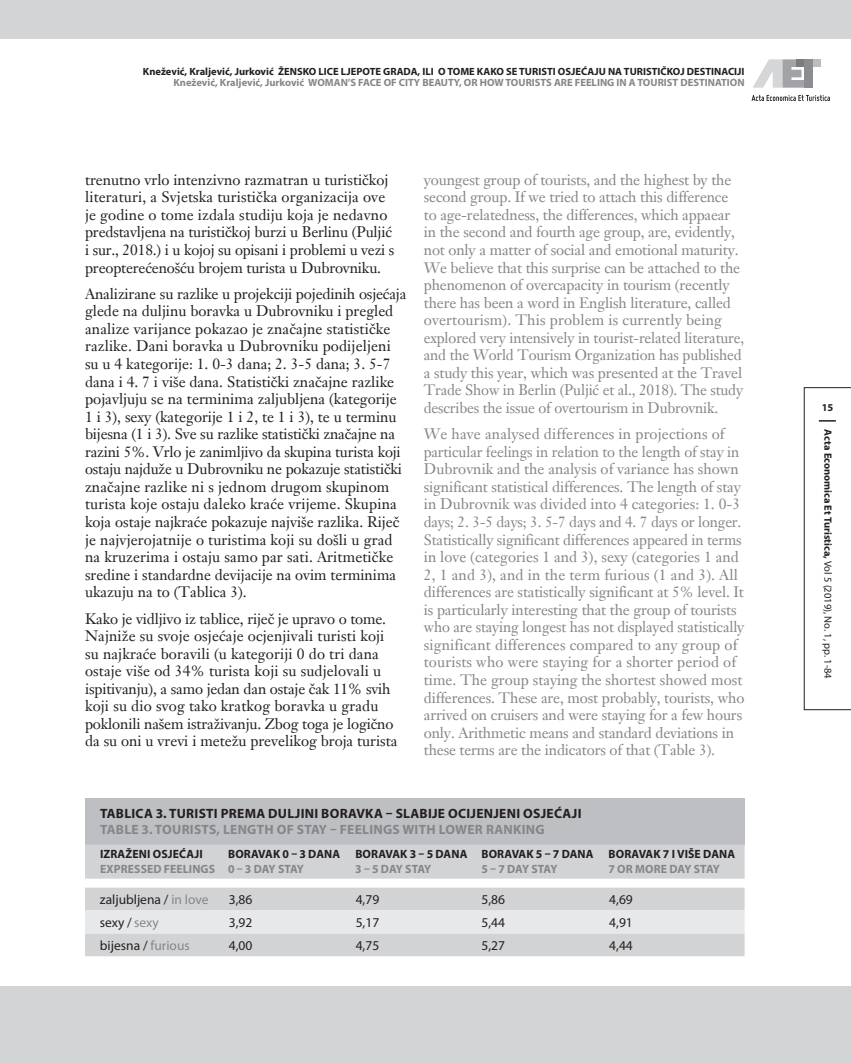
<style>
.page{position:relative;width:851px;height:1063px;background:#fff}
.page>*{position:absolute;margin:0;border:0;box-sizing:border-box;transform-origin:0 0}
.t1{font:15px/17.5px "Janson HR";letter-spacing:-.01em;color:#848689}
.t2{font:15px/17.5px "Janson HR";color:#231f20}
.t3{font:13.5px "Myriad Pro";color:#231f20}
.t4{font:700 13.5px "Myriad Pro";color:#231f20}
.t5{font:700 13.5px "Myriad Pro";color:#848689}
.t6{font:700 12px "Myriad Pro";letter-spacing:.01em;color:#231f20}
.t7{font:700 12px "Myriad Pro";color:#848689}
.t8{font:700 10.5px "Myriad Pro";color:#231f20}
.t9{font:700 10.5px "Myriad Pro";color:#848689}
.s1{font-weight:400}
.s2{color:#848689}
</style>
<div class="page">
<div style="left:0;top:0;width:850px;height:38px;background:#d3d4d6"></div>
<div style="left:0;top:986px;width:850px;height:77px;background:#d3d4d6"></div>
<svg style="left:803px;top:387px;width:47px;height:323px"></svg>
<svg style="left:753px;top:59px;width:50px;height:29px"></svg>
<div style="left:803px;top:59px;width:9px;height:29px;background:#8b8d90"></div>
<div style="left:796px;top:59px;width:7px;height:8px;background:#7a7c7f"></div>
<div style="left:812px;top:59px;width:8px;height:8px;background:#bcbdc0"></div>
<svg style="left:751px;top:95px;width:78px;height:6px"></svg>
<div style="left:85px;top:798px;width:659px;height:47px;background:#bebfc2"></div>
<div style="left:85px;top:845px;width:659px;height:34px;background:#d2d3d5"></div>
<div style="left:85px;top:888px;width:659px;height:68px;background:#d2d3d5"></div>
<div style="left:85px;top:911px;width:659px;height:22px;background:#e7e8e9"></div>
<p class="t8" style="left:143px;top:64px;width:603px">KNEŽEVIĆ, KRALJEVIĆ, JURKOVIĆ ŽENSKO LICE LJEPOTE GRADA, ILI O TOME KAKO SE TURISTI OSJEĆAJU NA TURISTIČKOJ DESTINACIJI</p>
<p class="t9" style="left:173px;top:76px;width:572px">KNEŽEVIĆ, KRALJEVIĆ, JURKOVIĆ WOMAN’S FACE OF CITY BEAUTY, OR HOW TOURISTS ARE FEELING IN A TOURIST DESTINATION</p>
<p class="t2" style="left:85px;top:171px;width:311px">trenutno vrlo intenzivno razmatran u turističkoj literaturi, a Svjetska turistička organizacija ove je godine o tome izdala studiju koja je nedavno predstavljena na turističkoj burzi u Berlinu (Puljić i sur., 2018.) i u kojoj su opisani i problemi u vezi s preopterećenošću brojem turista u Dubrovniku.</p>
<p class="t2" style="left:85px;top:285px;width:323px">Analizirane su razlike u projekciji pojedinih osjećaja glede na duljinu boravka u Dubrovniku i pregled analize varijance pokazao je značajne statističke razlike. Dani boravka u Dubrovniku podijeljeni su u 4 kategorije: 1. 0-3 dana; 2. 3-5 dana; 3. 5-7 dana i 4. 7 i više dana. Statistički značajne razlike pojavljuju se na terminima zaljubljena (kategorije 1 i 3), sexy (kategorije 1 i 2, te 1 i 3), te u terminu bijesna (1 i 3). Sve su razlike statistički značajne na razini 5%. Vrlo je zanimljivo da skupina turista koji ostaju najduže u Dubrovniku ne pokazuje statistički značajne razlike ni s jednom drugom skupinom turista koje ostaju daleko kraće vrijeme. Skupina koja ostaje najkraće pokazuje najviše razlika. Riječ je najvjerojatnije o turistima koji su došli u grad na kruzerima i ostaju samo par sati. Aritmetičke sredine i standardne devijacije na ovim terminima ukazuju na to (Tablica 3).</p>
<p class="t2" style="left:85px;top:609px;width:314px">Kako je vidljivo iz tablice, riječ je upravo o tome.<br>Najniže su svoje osjećaje ocjenjivali turisti koji su najkraće boravili (u kategoriji 0 do tri dana ostaje više od 34% turista koji su sudjelovali u ispitivanju), a samo jedan dan ostaje čak 11% svih koji su dio svog tako kratkog boravka u gradu poklonili našem istraživanju. Zbog toga je logično da su oni u vrevi i metežu prevelikog broja turista</p>
<p class="t1" style="left:424px;top:171px;width:322px">youngest group of tourists, and the highest by the second group. If we tried to attach this difference to age-relatedness, the differences, which appaear in the second and fourth age group, are, evidently, not only a matter of social and emotional maturity.<br>We believe that this surprise can be attached to the phenomenon of overcapacity in tourism (recently there has been a word in English literature, called overtourism). This problem is currently being explored very intensively in tourist-related literature, and the World Tourism Organization has published a study this year, which was presented at the Travel Trade Show in Berlin (Puljić et al., 2018). The study describes the issue of overtourism in Dubrovnik.</p>
<p class="t1" style="left:424px;top:425px;width:322px">We have analysed differences in projections of particular feelings in relation to the length of stay in Dubrovnik and the analysis of variance has shown significant statistical differences. The length of stay in Dubrovnik was divided into 4 categories: 1. 0-3 days; 2. 3-5 days; 3. 5-7 days and 4. 7 days or longer.<br>Statistically significant differences appeared in terms in love (categories 1 and 3), sexy (categories 1 and 2, 1 and 3), and in the term furious (1 and 3). All differences are statistically significant at 5% level. It is particularly interesting that the group of tourists who are staying longest has not displayed statistically significant differences compared to any group of tourists who were staying for a shorter period of time. The group staying the shortest showed most differences. These are, most probably, tourists, who arrived on cruisers and were staying for a few hours only. Arithmetic means and standard deviations in these terms are the indicators of that (Table 3).</p>
<p class="t8" style="left:834px;top:429px;width:251px;rotate:90deg">ACTA ECONOMICA ET TURISTICA, <span class="s1">Vol 5 (2019), No. 1, pp. 1-84</span></p>
<p class="t8" style="left:821px;top:401px;width:13px">15</p>
<p class="t4" style="left:100px;top:805px;width:16px">TABLICA</p>
<p class="t4" style="left:156px;top:805px;width:29px">3. TURISTI</p>
<p class="t4" style="left:221px;top:805px;width:10px">PREMA</p>
<p class="t4" style="left:268px;top:805px;width:8px">DULJINI</p>
<p class="t4" style="left:321px;top:805px;width:10px">BORAVKA</p>
<p class="t4" style="left:386px;top:805px;width:18px">– SLABIJE</p>
<p class="t4" style="left:448px;top:805px;width:9px">OCIJENJENI</p>
<p class="t4" style="left:523px;top:805px;width:9px">OSJE</p>
<p class="t4" style="left:554px;top:805px;width:16px">ĆAJI</p>
<p class="t5" style="left:100px;top:821px;width:16px">TABLE</p>
<p class="t5" style="left:142px;top:821px;width:30px">3. TOURISTS</p>
<p class="t5" style="left:216px;top:821px;width:16px">, LENGTH</p>
<p class="t5" style="left:277px;top:821px;width:29px">OF STAY</p>
<p class="t5" style="left:330px;top:821px;width:19px">– FEELINGS</p>
<p class="t5" style="left:402px;top:821px;width:10px">WITH</p>
<p class="t5" style="left:438px;top:821px;width:10px">LOWER</p>
<p class="t5" style="left:486px;top:821px;width:10px">RANKING</p>
<p class="t6" style="left:100px;top:846px;width:12px">IZRAŽENI</p>
<p class="t6" style="left:153px;top:846px;width:8px">OSJE</p>
<p class="t6" style="left:179px;top:846px;width:14px">ĆAJI</p>
<p class="t7" style="left:100px;top:861px;width:22px">EXPRESSED</p>
<p class="t7" style="left:164px;top:861px;width:8px">FEELINGS</p>
<p class="t6" style="left:228px;top:846px;width:16px">BORAVAK</p>
<p class="t6" style="left:282px;top:846px;width:35px">0 – 3 DANA</p>
<p class="t7" style="left:228px;top:861px;width:34px">0 – 3 DAY</p>
<p class="t7" style="left:278px;top:861px;width:8px">STAY</p>
<p class="t6" style="left:355px;top:846px;width:16px">BORAVAK</p>
<p class="t6" style="left:410px;top:846px;width:35px">3 – 5 DANA</p>
<p class="t7" style="left:355px;top:861px;width:34px">3 – 5 DAY</p>
<p class="t7" style="left:405px;top:861px;width:8px">STAY</p>
<p class="t6" style="left:481px;top:846px;width:16px">BORAVAK</p>
<p class="t6" style="left:536px;top:846px;width:35px">5 – 7 DANA</p>
<p class="t7" style="left:481px;top:861px;width:34px">5 – 7 DAY</p>
<p class="t7" style="left:531px;top:861px;width:8px">STAY</p>
<p class="t6" style="left:608px;top:846px;width:16px">BORAVAK</p>
<p class="t6" style="left:662px;top:846px;width:49px">7 IVIŠEDANA</p>
<p class="t7" style="left:608px;top:861px;width:36px">7 OR MORE</p>
<p class="t7" style="left:669px;top:861px;width:9px">DAY</p>
<p class="t7" style="left:693px;top:861px;width:8px">STAY</p>
<p class="t3" style="left:100px;top:891px;width:110px">zaljubljena / <span class="s2">in love</span></p>
<p class="t3" style="left:229px;top:891px;width:25px">3,86</p>
<p class="t3" style="left:355px;top:891px;width:25px">4,79</p>
<p class="t3" style="left:481px;top:891px;width:25px">5,86</p>
<p class="t3" style="left:609px;top:891px;width:25px">4,69</p>
<p class="t3" style="left:100px;top:914px;width:60px">sexy / <span class="s2">sexy</span></p>
<p class="t3" style="left:229px;top:914px;width:25px">3,92</p>
<p class="t3" style="left:355px;top:914px;width:25px">5,17</p>
<p class="t3" style="left:481px;top:914px;width:25px">5,44</p>
<p class="t3" style="left:609px;top:914px;width:25px">4,91</p>
<p class="t3" style="left:100px;top:937px;width:91px">bijesna / <span class="s2">furious</span></p>
<p class="t3" style="left:229px;top:937px;width:25px">4,00</p>
<p class="t3" style="left:355px;top:937px;width:25px">4,75</p>
<p class="t3" style="left:481px;top:937px;width:25px">5,27</p>
<p class="t3" style="left:609px;top:937px;width:25px">4,44</p>
</div>
